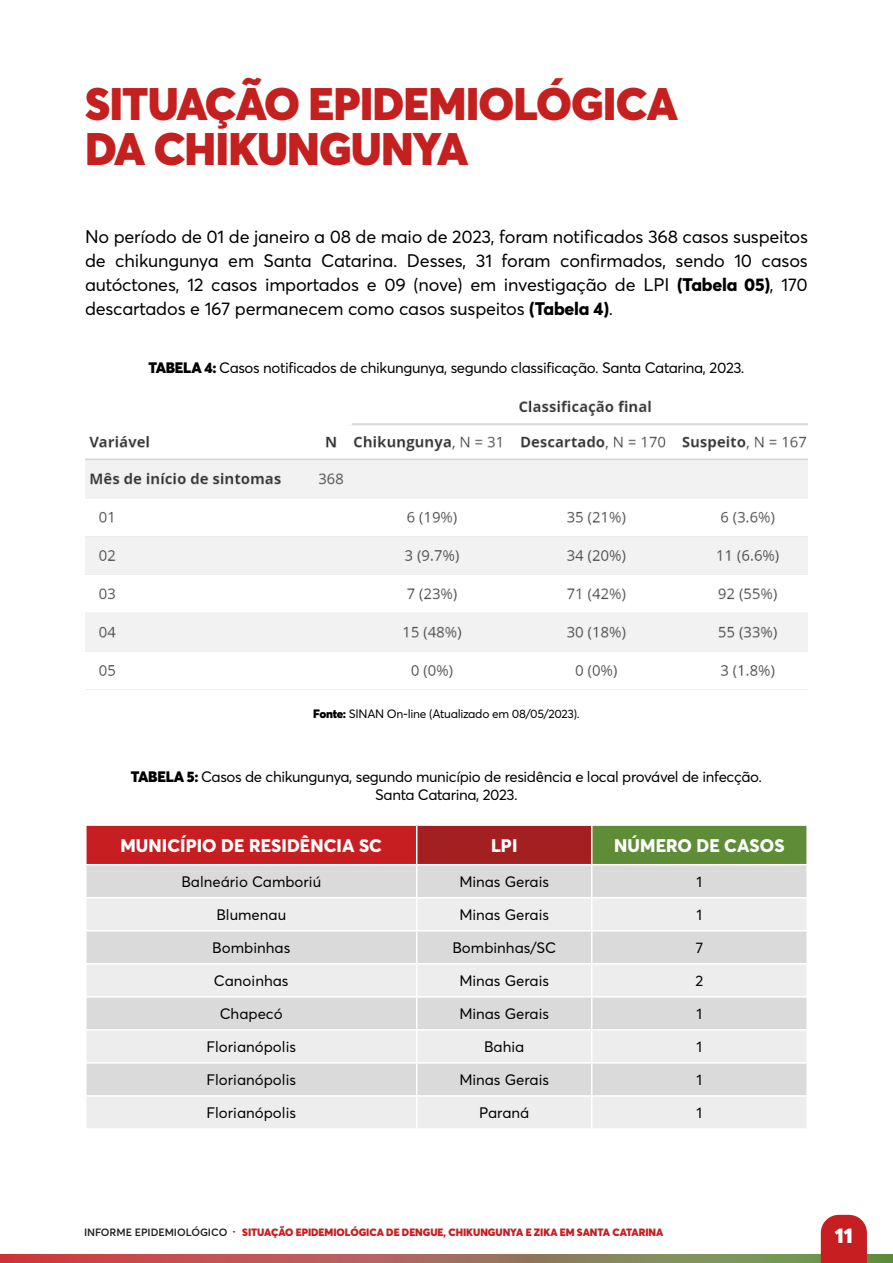
<style>
.page{position:relative;width:893px;height:1263px;background:#fff}
.page>*{position:absolute;margin:0;border:0;box-sizing:border-box;transform-origin:0 0}
.t1{font:900 45px/45px "Averta";letter-spacing:-.02em;color:#c52020}
.t2{font:900 21px "Averta";color:#fff}
.t3{font:18px/24px "Averta";letter-spacing:-.01em;color:#000;text-align:justify}
.t4{font:800 18px "Averta";letter-spacing:.005em;color:#fff}
.t5{font:15px/18px "Averta";letter-spacing:-.01em;color:#000;text-align:center}
.t6{font:12px "Averta";letter-spacing:-.025em;color:#000}
.t7{font:900 10.5px "Averta";letter-spacing:-.005em;color:#c61e21}
.s1{font-weight:800}
.s2{font-weight:900}
.s3{font-weight:600;color:#202020}
</style>
<div class="page">
<svg style="left:0;top:1254px;width:385px;height:9px;background:#c44e50"></svg>
<svg style="left:385px;top:1254px;width:508px;height:9px;background:#89835a"></svg>
<svg style="left:821px;top:1215px;width:46px;height:48px;background:#c92b2e"></svg>
<img style="left:85px;top:400px;width:723px;height:278px">
<div style="left:86px;top:825px;width:331px;height:40px;background:#c61e21"></div>
<div style="left:417px;top:825px;width:175px;height:40px;background:#a31f20"></div>
<div style="left:592px;top:825px;width:215px;height:40px;background:#5f8c37"></div>
<div style="left:87px;top:865px;width:719px;height:32px;background:#dadada"></div>
<svg style="left:87px;top:899px;width:719px;height:229px;background:#e5e5e5"></svg>
<hr style="left:85px;top:824px;width:332px;height:2px;background:#fff">
<hr style="left:85px;top:826px;width:2px;height:38px;background:#fff">
<hr style="left:417px;top:824px;width:175px;height:2px;background:#fff">
<hr style="left:416px;top:826px;width:1px;height:38px;background:#fff">
<hr style="left:592px;top:824px;width:216px;height:2px;background:#fff">
<hr style="left:591px;top:826px;width:1px;height:38px;background:#fff">
<hr style="left:806px;top:826px;width:2px;height:38px;background:#fff">
<hr style="left:85px;top:864px;width:332px;height:1px;background:#fff">
<hr style="left:417px;top:864px;width:175px;height:1px;background:#fff">
<hr style="left:592px;top:864px;width:216px;height:1px;background:#fff">
<hr style="left:416px;top:898px;width:1px;height:32px;background:#fff">
<hr style="left:591px;top:898px;width:1px;height:32px;background:#fff">
<hr style="left:416px;top:865px;width:1px;height:32px;background:#fff">
<hr style="left:591px;top:865px;width:1px;height:32px;background:#fff">
<hr style="left:85px;top:930px;width:332px;height:1px;background:#fff">
<hr style="left:417px;top:930px;width:175px;height:1px;background:#fff">
<hr style="left:416px;top:931px;width:1px;height:32px;background:#fff">
<hr style="left:416px;top:997px;width:1px;height:32px;background:#fff">
<hr style="left:416px;top:1064px;width:1px;height:31px;background:#fff">
<hr style="left:592px;top:930px;width:216px;height:1px;background:#fff">
<hr style="left:591px;top:931px;width:1px;height:32px;background:#fff">
<hr style="left:591px;top:997px;width:1px;height:32px;background:#fff">
<hr style="left:591px;top:1064px;width:1px;height:31px;background:#fff">
<hr style="left:85px;top:963px;width:332px;height:1px;background:#fff">
<hr style="left:85px;top:996px;width:332px;height:1px;background:#fff">
<hr style="left:417px;top:963px;width:175px;height:1px;background:#fff">
<hr style="left:416px;top:964px;width:1px;height:32px;background:#fff">
<hr style="left:417px;top:996px;width:175px;height:1px;background:#fff">
<hr style="left:592px;top:963px;width:216px;height:1px;background:#fff">
<hr style="left:591px;top:964px;width:1px;height:32px;background:#fff">
<hr style="left:592px;top:996px;width:216px;height:1px;background:#fff">
<hr style="left:85px;top:1029px;width:332px;height:2px;background:#fff">
<hr style="left:85px;top:1062px;width:332px;height:2px;background:#fff">
<hr style="left:417px;top:1029px;width:175px;height:2px;background:#fff">
<hr style="left:416px;top:1031px;width:1px;height:31px;background:#fff">
<hr style="left:417px;top:1062px;width:175px;height:2px;background:#fff">
<hr style="left:592px;top:1029px;width:216px;height:2px;background:#fff">
<hr style="left:591px;top:1031px;width:1px;height:31px;background:#fff">
<hr style="left:592px;top:1062px;width:216px;height:2px;background:#fff">
<hr style="left:85px;top:1095px;width:332px;height:2px;background:#fff">
<hr style="left:417px;top:1095px;width:175px;height:2px;background:#fff">
<hr style="left:416px;top:1097px;width:1px;height:31px;background:#fff">
<hr style="left:592px;top:1095px;width:216px;height:2px;background:#fff">
<hr style="left:591px;top:1097px;width:1px;height:31px;background:#fff">
<h1 class="t1" style="left:85px;top:81px;width:594px">SITUAÇÃO EPIDEMIOLÓGICA<br>DA CHIKUNGUNYA</h1>
<p class="t3" style="left:85px;top:225px;width:724px">No período de 01 de janeiro a 08 de maio de 2023, foram notificados 368 casos suspeitos de chikungunya em Santa Catarina. Desses, 31 foram confirmados, sendo 10 casos autóctones, 12 casos importados e 09 (nove) em investigação de LPI <span class="s1">(Tabela 05)</span>, 170 descartados e 167 permanecem como casos suspeitos <span class="s1">(Tabela 4)</span>.</p>
<p class="t5" style="left:148px;top:358px;width:598px"><span class="s2">TABELA 4:</span> Casos notificados de chikungunya, segundo classificação. Santa Catarina, 2023.</p>
<p class="t6" style="left:313px;top:706px;width:268px"><span class="s2">Fonte:</span> SINAN On-line (Atualizado em 08/05/2023).</p>
<p class="t5" style="left:131px;top:768px;width:633px"><span class="s2">TABELA 5:</span> Casos de chikungunya, segundo município de residência e local provável de infecção.<br>Santa Catarina, 2023.</p>
<p class="t4" style="left:120px;top:834px;width:263px">MUNICÍPIO DE RESIDÊNCIA SC</p>
<p class="t4" style="left:491px;top:834px;width:28px">LPI</p>
<p class="t4" style="left:614px;top:834px;width:172px">NÚMERO DE CASOS</p>
<p class="t5" style="left:181px;top:873px;width:141px">Balneário Camboriú</p>
<p class="t5" style="left:459px;top:873px;width:91px">Minas Gerais</p>
<p class="t5" style="left:697px;top:873px;width:7px">1</p>
<p class="t5" style="left:216px;top:906px;width:71px">Blumenau</p>
<p class="t5" style="left:459px;top:906px;width:91px">Minas Gerais</p>
<p class="t5" style="left:697px;top:906px;width:7px">1</p>
<p class="t5" style="left:212px;top:939px;width:80px">Bombinhas</p>
<p class="t5" style="left:452px;top:939px;width:105px">Bombinhas/SC</p>
<p class="t5" style="left:696px;top:939px;width:9px">7</p>
<p class="t5" style="left:214px;top:972px;width:76px">Canoinhas</p>
<p class="t5" style="left:459px;top:972px;width:91px">Minas Gerais</p>
<p class="t5" style="left:696px;top:972px;width:9px">2</p>
<p class="t5" style="left:220px;top:1005px;width:65px">Chapecó</p>
<p class="t5" style="left:459px;top:1005px;width:91px">Minas Gerais</p>
<p class="t5" style="left:697px;top:1005px;width:7px">1</p>
<p class="t5" style="left:206px;top:1038px;width:91px">Florianópolis</p>
<p class="t5" style="left:484px;top:1038px;width:42px">Bahia</p>
<p class="t5" style="left:697px;top:1038px;width:7px">1</p>
<p class="t5" style="left:206px;top:1071px;width:91px">Florianópolis</p>
<p class="t5" style="left:459px;top:1071px;width:91px">Minas Gerais</p>
<p class="t5" style="left:697px;top:1071px;width:7px">1</p>
<p class="t5" style="left:206px;top:1104px;width:91px">Florianópolis</p>
<p class="t5" style="left:479px;top:1104px;width:52px">Paraná</p>
<p class="t5" style="left:697px;top:1104px;width:7px">1</p>
<p class="t7" style="left:84px;top:1225px;width:581px"><span class="s3">INFORME EPIDEMIOLÓGICO</span> · SITUAÇÃO EPIDEMIOLÓGICA DE DENGUE, CHIKUNGUNYA E ZIKA EM SANTA CATARINA</p>
<h2 class="t2" style="left:835px;top:1222px;width:20px">11</h2>
</div>
